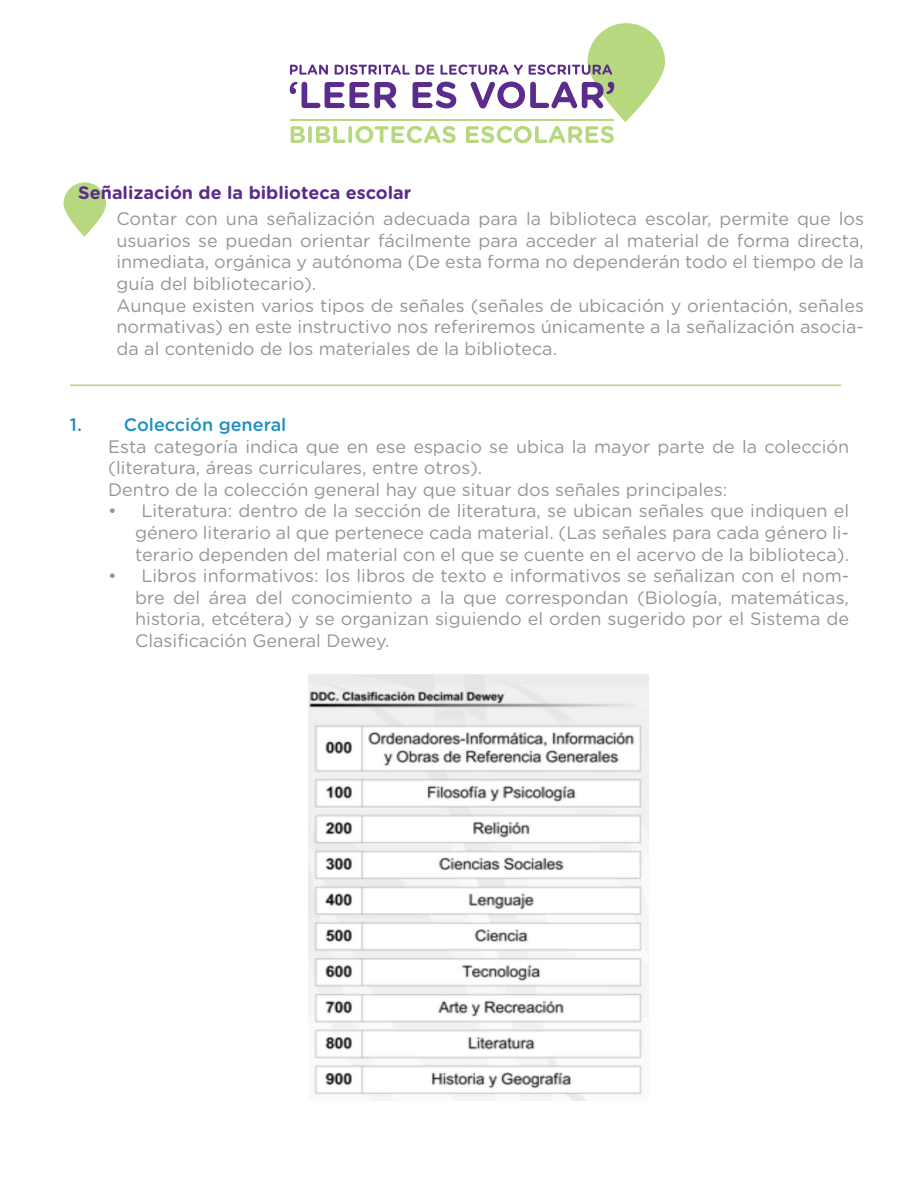
<style>
.page{position:relative;width:918px;height:1188px;background:#fff}
.page>*{position:absolute;margin:0;border:0;box-sizing:border-box;transform-origin:0 0}
.P1{font:18px/21.6px "Gotham Rounded";color:#939598;text-align:justify}
.T2{font:700 18px "Gotham Rounded";color:#5b2c8c}
.t1{font:500 18px "Gotham Rounded";color:#1f8fc2}
</style>
<div class="page">
<svg style="left:290px;top:23px;width:375px;height:120px"></svg>
<hr style="left:290px;top:119px;width:323px;height:2px;background:#b7d87e">
<svg style="left:63px;top:182px;width:43px;height:55px"></svg>
<hr style="left:70px;top:385px;width:771px;height:1px;background:#b7d87e">
<img style="left:309px;top:674px;width:340px;height:427px">
<p class="T2" style="left:78px;top:180px;width:335px">Señalización de la biblioteca escolar</p>
<p class="P1" style="left:117px;top:207px;width:749px">Contar con una señalización adecuada para la biblioteca escolar, permite que los usuarios se puedan orientar fácilmente para acceder al material de forma directa, inmediata, orgánica y autónoma (De esta forma no dependerán todo el tiempo de la guía del bibliotecario).</p>
<p class="P1" style="left:117px;top:294px;width:749px">Aunque existen varios tipos de señales (señales de ubicación y orientación, señales normativas) en este instructivo nos referiremos únicamente a la señalización asocia&shy;da al contenido de los materiales de la biblioteca.</p>
<p class="t1" style="left:70px;top:412px;width:218px">1. Colección general</p>
<p class="P1" style="left:108px;top:435px;width:742px">Esta categoría indica que en ese espacio se ubica la mayor parte de la colección (literatura, áreas curriculares, entre otros).</p>
<p class="P1" style="left:108px;top:478px;width:621px">Dentro de la colección general hay que situar dos señales principales:</p>
<p class="P1" style="left:135px;top:500px;width:715px;text-indent:-27px">• Literatura: dentro de la sección de literatura, se ubican señales que indiquen el género literario al que pertenece cada material. (Las señales para cada género li&shy;terario dependen del material con el que se cuente en el acervo de la biblioteca).</p>
<p class="P1" style="left:135px;top:564px;width:715px;text-indent:-27px">• Libros informativos: los libros de texto e informativos se señalizan con el nom&shy;bre del área del conocimiento a la que correspondan (Biología, matemáticas, historia, etcétera) y se organizan siguiendo el orden sugerido por el Sistema de Clasificación General Dewey.</p>
</div>
